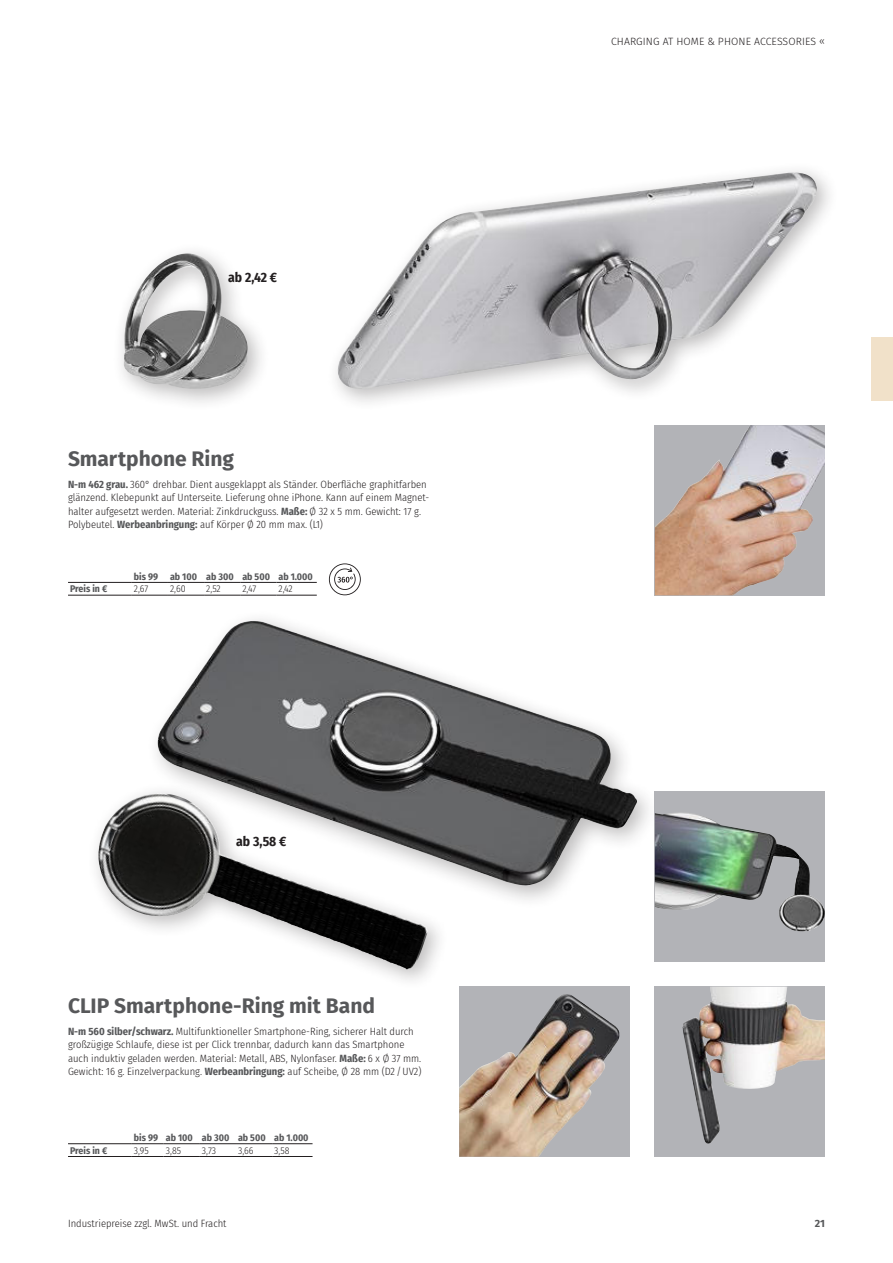
<style>
.page{position:relative;width:893px;height:1263px;background:#fff}
.page>*{position:absolute;margin:0;border:0;box-sizing:border-box;transform-origin:0 0}
.t1{font:700 21px "Fira Sans";letter-spacing:-.005em;color:#57585a}
.t2{font:700 13.5px "Fira Sans Condensed";color:#231f20}
.t3{font:300 10.5px/13.5px "Fira Sans Condensed";color:#231f20}
.t4{font:300 10.5px "Fira Sans";letter-spacing:.01em;color:#231f20}
.t5{font:700 10.5px "Fira Sans";color:#57585a}
.t6{font:700 9.75px "Fira Sans Condensed";color:#57585a}
.t7{font:300 9.75px "Fira Sans Condensed";letter-spacing:-.005em;color:#231f20}
.s1{font-weight:700;color:#57585a}
</style>
<div class="page">
<hr style="left:68px;top:595px;width:64px;height:1px;background:#231f20">
<hr style="left:132px;top:595px;width:36px;height:1px;background:#231f20">
<hr style="left:168px;top:595px;width:36px;height:1px;background:#231f20">
<hr style="left:204px;top:595px;width:36px;height:1px;background:#231f20">
<hr style="left:240px;top:595px;width:36px;height:1px;background:#231f20">
<hr style="left:276px;top:595px;width:41px;height:1px;background:#231f20">
<hr style="left:168px;top:582px;width:36px;height:1px;background:#231f20">
<hr style="left:204px;top:582px;width:36px;height:1px;background:#231f20">
<hr style="left:240px;top:582px;width:36px;height:1px;background:#231f20">
<hr style="left:276px;top:582px;width:41px;height:1px;background:#231f20">
<hr style="left:68px;top:582px;width:64px;height:1px;background:#231f20">
<hr style="left:132px;top:582px;width:36px;height:1px;background:#231f20">
<hr style="left:68px;top:1156px;width:64px;height:1px;background:#231f20">
<hr style="left:132px;top:1156px;width:32px;height:1px;background:#231f20">
<hr style="left:164px;top:1156px;width:36px;height:1px;background:#231f20">
<hr style="left:200px;top:1156px;width:36px;height:1px;background:#231f20">
<hr style="left:236px;top:1156px;width:36px;height:1px;background:#231f20">
<hr style="left:272px;top:1156px;width:41px;height:1px;background:#231f20">
<hr style="left:164px;top:1143px;width:36px;height:1px;background:#231f20">
<hr style="left:200px;top:1143px;width:36px;height:1px;background:#231f20">
<hr style="left:236px;top:1143px;width:36px;height:1px;background:#231f20">
<hr style="left:272px;top:1143px;width:41px;height:1px;background:#231f20">
<hr style="left:68px;top:1143px;width:64px;height:1px;background:#231f20">
<hr style="left:132px;top:1143px;width:32px;height:1px;background:#231f20">
<svg style="left:329px;top:563px;width:32px;height:32px"></svg>
<img style="left:336px;top:172px;width:481px;height:219px">
<img style="left:157px;top:621px;width:480px;height:265px">
<img style="left:655px;top:425px;width:170px;height:170px">
<div style="left:113px;top:242px;width:157px;height:169px;background:#231f20;opacity:.3"></div>
<img style="left:123px;top:253px;width:125px;height:136px">
<div style="left:655px;top:986px;width:170px;height:171px;background:#b2b3b7"></div>
<img style="left:683px;top:986px;width:142px;height:158px">
<div style="left:655px;top:791px;width:170px;height:170px;background:#b2b3b7"></div>
<img style="left:655px;top:812px;width:170px;height:120px">
<div style="left:459px;top:986px;width:170px;height:171px;background:#b2b3b7"></div>
<img style="left:459px;top:994px;width:161px;height:163px">
<div style="left:87px;top:782px;width:362px;height:209px;background:#231f20;opacity:.3"></div>
<img style="left:97px;top:793px;width:331px;height:176px">
<div style="left:872px;top:337px;width:21px;height:63px;background:#f1e1c9"></div>
<p class="t2" style="left:228px;top:268px;width:50px">ab 2,42 €</p>
<h1 class="t1" style="left:68px;top:444px;width:168px">Smartphone Ring</h1>
<p class="t3" style="left:68px;top:477px;width:363px"><span class="s1">N-m 462 grau.</span> 360° drehbar. Dient ausgeklappt als Ständer. Oberfläche graphitfarben glänzend. Klebepunkt auf Unterseite. Lieferung ohne iPhone. Kann auf einem Magnet&shy;halter aufgesetzt werden. Material: Zinkdruckguss. <span class="s1">Maße:</span> Ø 32 x 5 mm. Gewicht: 17 g.<br>Polybeutel. <span class="s1">Werbeanbringung:</span> auf Körper Ø 20 mm max. (L1)</p>
<p class="t6" style="left:134px;top:569px;width:180px">bis 99 ab 100 ab 300 ab 500 ab 1.000</p>
<p class="t6" style="left:70px;top:582px;width:39px">Preis in €</p>
<p class="t7" style="left:134px;top:582px;width:16px">2,67</p>
<p class="t7" style="left:170px;top:582px;width:17px">2,60</p>
<p class="t7" style="left:206px;top:582px;width:16px">2,52</p>
<p class="t7" style="left:242px;top:582px;width:15px">2,47</p>
<p class="t7" style="left:279px;top:582px;width:16px">2,42</p>
<p class="t2" style="left:236px;top:832px;width:52px">ab 3,58 €</p>
<h1 class="t1" style="left:68px;top:991px;width:308px">CLIP Smartphone-Ring mit Band</h1>
<p class="t3" style="left:68px;top:1024px;width:355px"><span class="s1">N-m 560 silber/schwarz.</span> Multifunktioneller Smartphone-Ring, sicherer Halt durch großzügige Schlaufe, diese ist per Click trennbar, dadurch kann das Smartphone auch induktiv geladen werden. Material: Metall, ABS, Nylonfaser. <span class="s1">Maße:</span> 6 x Ø 37 mm.<br>Gewicht: 16 g. Einzelverpackung. <span class="s1">Werbeanbringung:</span> auf Scheibe, Ø 28 mm (D2 / UV2)</p>
<p class="t6" style="left:134px;top:1130px;width:176px">bis 99 ab 100 ab 300 ab 500 ab 1.000</p>
<p class="t6" style="left:70px;top:1143px;width:39px">Preis in €</p>
<p class="t7" style="left:134px;top:1143px;width:16px">3,95</p>
<p class="t7" style="left:166px;top:1143px;width:17px">3,85</p>
<p class="t7" style="left:202px;top:1143px;width:16px">3,73</p>
<p class="t7" style="left:238px;top:1143px;width:17px">3,66</p>
<p class="t7" style="left:274px;top:1143px;width:17px">3,58</p>
<p class="t4" style="left:611px;top:34px;width:215px">CHARGING AT HOME &amp; PHONE ACCESSORIES «</p>
<p class="t3" style="left:68px;top:1217px;width:160px">Industriepreise zzgl. MwSt. und Fracht</p>
<p class="t5" style="left:815px;top:1216px;width:12px">21</p>
</div>
